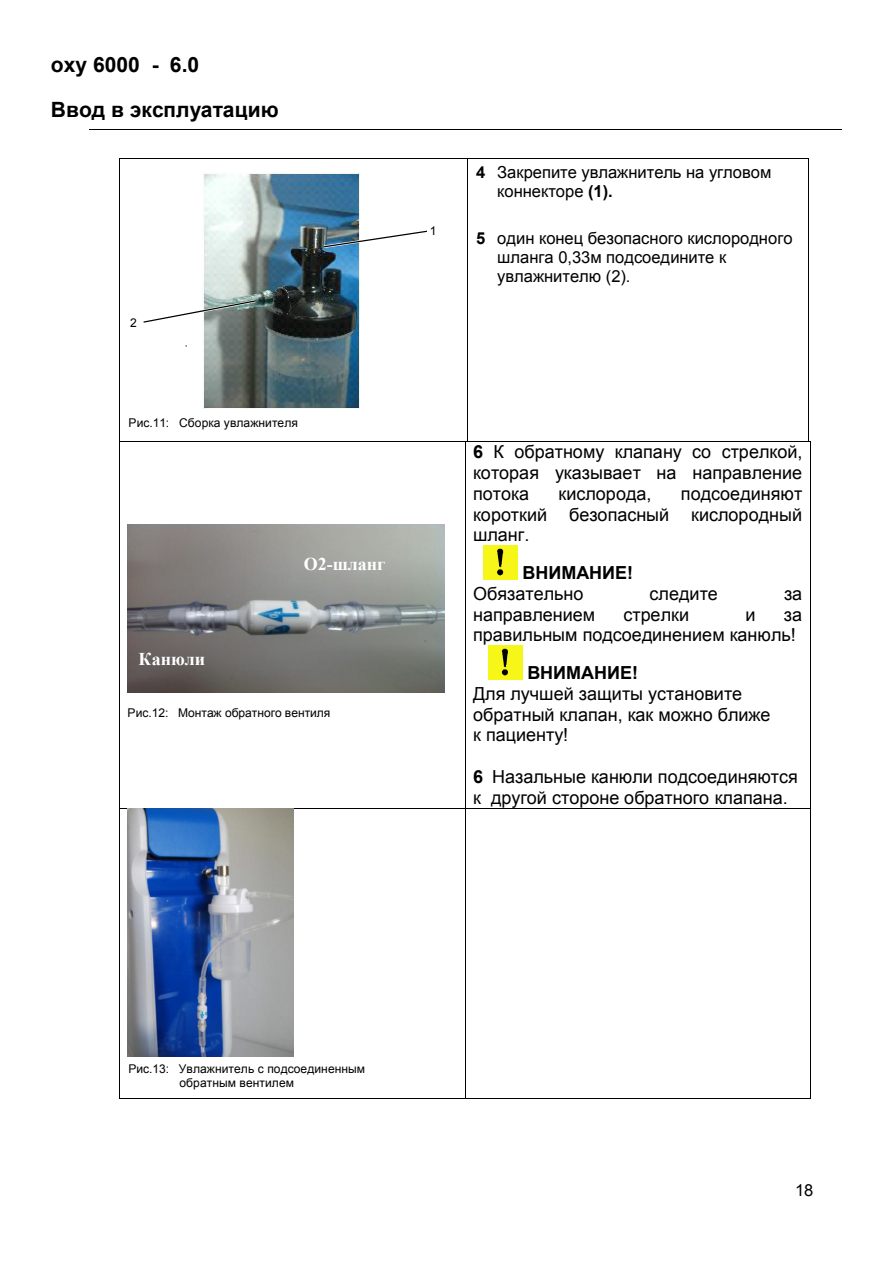
<style>
.page{position:relative;width:893px;height:1263px;background:#fff}
.page>*{position:absolute;margin:0;border:0;box-sizing:border-box;transform-origin:0 0}
.t1{font:700 21px "Arial";color:#000}
.t2{font:18px/20.7px "Arial";color:#000}
.t3{font:700 18px "Arial";color:#000}
.t4{font:700 18px "Times New Roman";color:#fff}
.t5{font:16.5px/19px "Arial";color:#000}
.t6{font:12px/14.4px "Arial";letter-spacing:.005em;color:#000}
.s1{font-weight:700}
</style>
<div class="page">
<hr style="left:89px;top:129px;width:753px;height:1px;background:#000">
<img style="left:203px;top:172px;width:156px;height:236px">
<svg style="left:323px;top:229px;width:104px;height:19px"></svg>
<svg style="left:143px;top:299px;width:114px;height:25px"></svg>
<hr style="left:120px;top:158px;width:348px;height:1px;background:#000">
<hr style="left:468px;top:158px;width:340px;height:1px;background:#000">
<hr style="left:119px;top:159px;width:1px;height:282px;background:#000">
<hr style="left:468px;top:159px;width:1px;height:282px;background:#000">
<hr style="left:808px;top:159px;width:1px;height:282px;background:#000">
<img style="left:128px;top:525px;width:316px;height:167px">
<div style="left:483px;top:545px;width:34px;height:34px;background:#f7f619"></div>
<svg style="left:497px;top:549px;width:6px;height:26px"></svg>
<div style="left:488px;top:645px;width:34px;height:34px;background:#f7f619"></div>
<svg style="left:502px;top:649px;width:6px;height:26px"></svg>
<hr style="left:120px;top:441px;width:345px;height:1px;background:#000">
<hr style="left:468px;top:441px;width:340px;height:1px;background:#000">
<hr style="left:119px;top:442px;width:1px;height:366px;background:#000">
<hr style="left:465px;top:442px;width:1px;height:366px;background:#000">
<hr style="left:810px;top:442px;width:1px;height:366px;background:#000">
<hr style="left:120px;top:808px;width:345px;height:1px;background:#000">
<hr style="left:465px;top:808px;width:345px;height:1px;background:#000">
<hr style="left:119px;top:808px;width:1px;height:290px;background:#000">
<hr style="left:120px;top:1098px;width:345px;height:1px;background:#000">
<hr style="left:465px;top:808px;width:1px;height:290px;background:#000">
<hr style="left:465px;top:1098px;width:345px;height:1px;background:#000">
<hr style="left:810px;top:808px;width:1px;height:290px;background:#000">
<img style="left:128px;top:808px;width:166px;height:248px">
<p class="t1" style="left:51px;top:51px;width:150px">oxy 6000 - 6.0</p>
<p class="t1" style="left:51px;top:96px;width:229px">Ввод в эксплуатацию</p>
<p class="t6" style="left:130px;top:315px;width:8px">2</p>
<p class="t6" style="left:129px;top:415px;width:171px">Рис.11: Сборка увлажнителя</p>
<p class="t4" style="left:139px;top:646px;width:68px">Канюли</p>
<p class="t4" style="left:304px;top:551px;width:83px">O2-шланг</p>
<p class="t6" style="left:128px;top:706px;width:204px">Рис.12: Монтаж обратного вентиля</p>
<p class="t6" style="left:430px;top:224px;width:8px">1</p>
<p class="t5" style="left:497px;top:163px;width:276px;text-indent:-21px"><span class="s1">4</span> Закрепите увлажнитель на угловом коннекторе <span class="s1">(1).</span></p>
<p class="t5" style="left:497px;top:229px;width:297px;text-indent:-21px"><span class="s1">5</span> один конец безопасного кислородного шланга 0,33м подсоедините к увлажнителю (2).</p>
<p class="t2" style="left:473px;top:442px;width:331px;text-align:justify"><span class="s1">6</span> К обратному клапану со стрелкой, которая указывает на направление потока</p>
<p class="t2" style="left:473px;top:483px;width:331px;text-align:justify;text-indent:208px">подсоединяют короткий безопасный кислородный шланг.</p>
<p class="t3" style="left:522px;top:561px;width:112px">ВНИМАНИЕ!</p>
<p class="t2" style="left:473px;top:583px;width:112px">Обязательно</p>
<p class="t2" style="left:650px;top:583px;width:70px">следите</p>
<p class="t2" style="left:784px;top:583px;width:20px">за</p>
<p class="t2" style="left:473px;top:604px;width:124px">направлением</p>
<p class="t2" style="left:624px;top:604px;width:67px">стрелки</p>
<p class="t2" style="left:746px;top:604px;width:12px">и</p>
<p class="t2" style="left:559px;top:483px;width:94px">кислорода,</p>
<p class="t2" style="left:473px;top:604px;width:331px;text-indent:311px">за правильным подсоединением канюль!</p>
<p class="t3" style="left:527px;top:661px;width:112px">ВНИМАНИЕ!</p>
<p class="t2" style="left:473px;top:683px;width:299px">Для лучшей защиты установите обратный клапан, как можно ближе к пациенту!</p>
<p class="t2" style="left:473px;top:766px;width:326px"><span class="s1">6</span> Назальные канюли подсоединяются к другой стороне обратного клапана.</p>
<p class="t6" style="left:180px;top:1062px;width:187px;text-indent:-51px">Рис.13: Увлажнитель с подсоединенным обратным вентилем</p>
<p class="t5" style="left:795px;top:1181px;width:20px">18</p>
</div>
